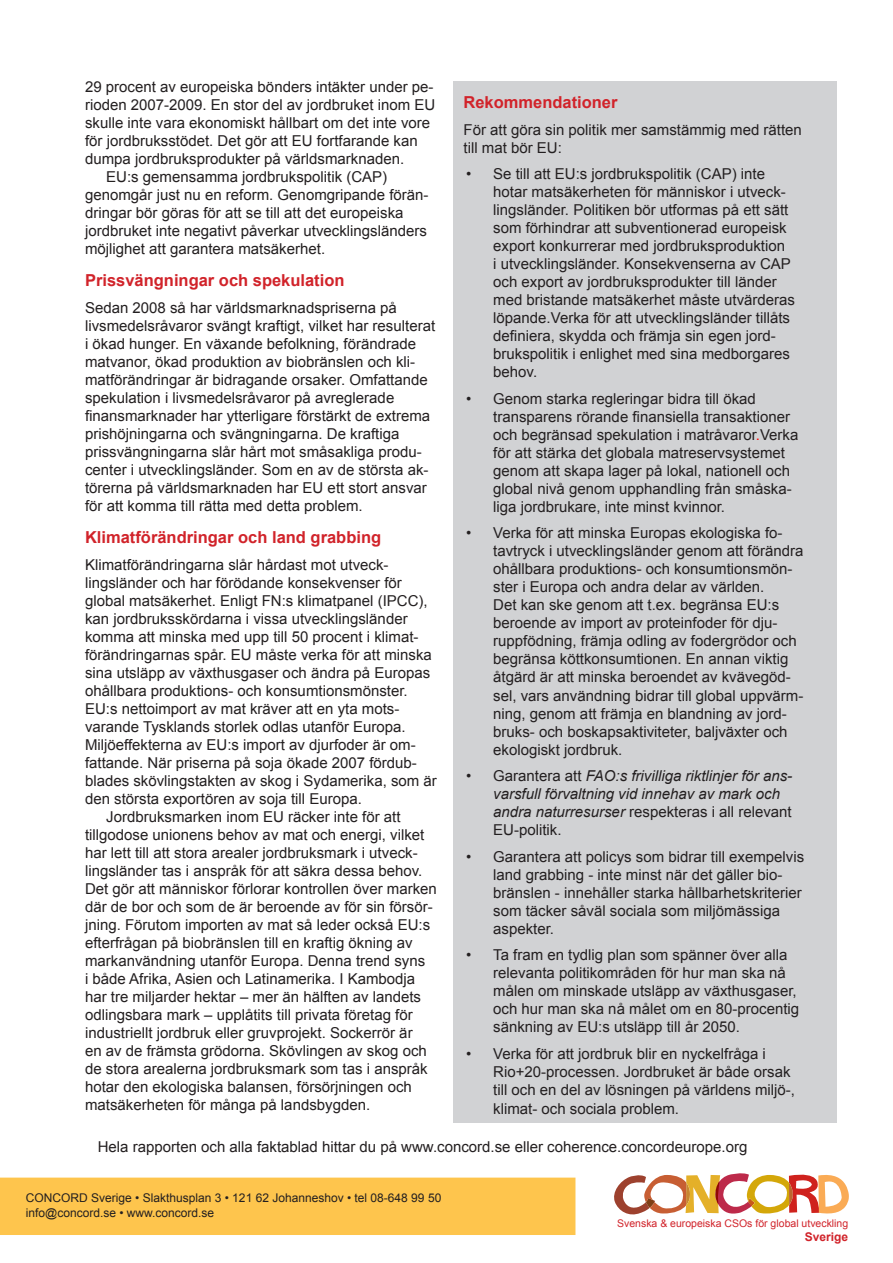
<style>
.page{position:relative;width:893px;height:1263px;background:#fff}
.page>*{position:absolute;margin:0;border:0;box-sizing:border-box;transform-origin:0 0}
.t1{font:700 16.5px "Arial";color:#d1232a}
.t2{font:15px/18px "Arial";color:#231f20}
.t3{font:italic 15px/18px "Arial";color:#231f20}
.t4{font:12px/14.4px "Arial";color:#231f20}
.t5{font:700 12px "Arial";color:#d1232a}
.t6{font:10.5px "Arial";color:#d1232a}
.s1{color:#f00}
.s2{font-style:normal}
</style>
<div class="page">
<div style="left:454px;top:81px;width:383px;height:1042px;background:#d1d2d4"></div>
<div style="left:0;top:1177px;width:575px;height:58px;background:#fec54d"></div>
<svg style="left:614px;top:1173px;width:235px;height:42px"></svg>
<p class="t2" style="left:85px;top:78px;width:350px">29 procent av europeiska bönders intäkter under pe-</p>
<p class="t2" style="left:85px;top:96px;width:352px">rioden 2007-2009. En stor del av jordbruket inom EU</p>
<p class="t2" style="left:85px;top:114px;width:347px">skulle inte vara ekonomiskt hållbart om det inte vore</p>
<p class="t2" style="left:85px;top:132px;width:334px">för jordbruksstödet. Det gör att EU fortfarande kan</p>
<p class="t2" style="left:85px;top:150px;width:321px">dumpa jordbruksprodukter på världsmarknaden.</p>
<p class="t2" style="left:106px;top:168px;width:282px">EU:s gemensamma jordbrukspolitik (CAP)</p>
<p class="t2" style="left:85px;top:186px;width:345px">genomgår just nu en reform. Genomgripande förän-</p>
<p class="t2" style="left:85px;top:204px;width:320px">dringar bör göras för att se till att det europeiska</p>
<p class="t2" style="left:85px;top:222px;width:343px">jordbruket inte negativt påverkar utvecklingsländers</p>
<p class="t2" style="left:85px;top:240px;width:242px">möjlighet att garantera matsäkerhet.</p>
<p class="t1" style="left:85px;top:270px;width:261px">Prissvängningar och spekulation</p>
<p class="t2" style="left:85px;top:299px;width:352px">Sedan 2008 så har världsmarknadspriserna på livsmedelsråvaror svängt kraftigt, vilket har resulterat i ökad hunger. En växande befolkning, förändrade matvanor, ökad produktion av biobränslen och kli&shy;matförändringar är bidragande orsaker. Omfattande spekulation i livsmedelsråvaror på avreglerade finansmarknader har ytterligare förstärkt de extrema prishöjningarna och svängningarna. De kraftiga prissvängningarna slår hårt mot småsakliga produ&shy;center i utvecklingsländer. Som en av de största ak&shy;törerna på världsmarknaden har EU ett stort ansvar för att komma till rätta med detta problem.</p>
<p class="t1" style="left:85px;top:527px;width:298px">Klimatförändringar och land grabbing</p>
<p class="t2" style="left:85px;top:556px;width:305px">Klimatförändringarna slår hårdast mot utveck-</p>
<p class="t2" style="left:85px;top:574px;width:318px">lingsländer och har förödande konsekvenser för</p>
<p class="t2" style="left:85px;top:592px;width:344px">global matsäkerhet. Enligt FN:s klimatpanel (IPCC),</p>
<p class="t2" style="left:85px;top:610px;width:324px">kan jordbruksskördarna i vissa utvecklingsländer</p>
<p class="t2" style="left:85px;top:628px;width:335px">komma att minska med upp till 50 procent i klimat-</p>
<p class="t2" style="left:85px;top:646px;width:348px">förändringarnas spår. EU måste verka för att minska</p>
<p class="t2" style="left:85px;top:664px;width:347px">sina utsläpp av växthusgaser och ändra på Europas</p>
<p class="t2" style="left:85px;top:682px;width:324px">ohållbara produktions- och konsumtionsmönster.</p>
<p class="t2" style="left:85px;top:700px;width:316px">EU:s nettoimport av mat kräver att en yta mots-</p>
<p class="t2" style="left:85px;top:718px;width:322px">varande Tysklands storlek odlas utanför Europa.</p>
<p class="t2" style="left:85px;top:736px;width:332px">Miljöeffekterna av EU:s import av djurfoder är om-</p>
<p class="t2" style="left:85px;top:754px;width:333px">fattande. När priserna på soja ökade 2007 fördub-</p>
<p class="t2" style="left:85px;top:772px;width:353px">blades skövlingstakten av skog i Sydamerika, som är</p>
<p class="t2" style="left:85px;top:790px;width:278px">den största exportören av soja till Europa.</p>
<p class="t2" style="left:106px;top:808px;width:296px">Jordbruksmarken inom EU räcker inte för att</p>
<p class="t2" style="left:85px;top:826px;width:341px">tillgodose unionens behov av mat och energi, vilket</p>
<p class="t2" style="left:85px;top:844px;width:334px">har lett till att stora arealer jordbruksmark i utveck-</p>
<p class="t2" style="left:85px;top:862px;width:339px">lingsländer tas i anspråk för att säkra dessa behov.</p>
<p class="t2" style="left:85px;top:880px;width:353px">Det gör att människor förlorar kontrollen över marken</p>
<p class="t2" style="left:85px;top:898px;width:349px">där de bor och som de är beroende av för sin försör-</p>
<p class="t2" style="left:85px;top:916px;width:347px">jning. Förutom importen av mat så leder också EU:s</p>
<p class="t2" style="left:85px;top:934px;width:329px">efterfrågan på biobränslen till en kraftig ökning av</p>
<p class="t2" style="left:85px;top:952px;width:342px">markanvändning utanför Europa. Denna trend syns</p>
<p class="t2" style="left:85px;top:970px;width:332px">i både Afrika, Asien och Latinamerika. I Kambodja</p>
<p class="t2" style="left:85px;top:988px;width:337px">har tre miljarder hektar – mer än hälften av landets</p>
<p class="t2" style="left:85px;top:1006px;width:329px">odlingsbara mark – upplåtits till privata företag för</p>
<p class="t2" style="left:85px;top:1024px;width:329px">industriellt jordbruk eller gruvprojekt. Sockerrör är</p>
<p class="t2" style="left:85px;top:1042px;width:343px">en av de främsta grödorna. Skövlingen av skog och</p>
<p class="t2" style="left:85px;top:1060px;width:344px">de stora arealerna jordbruksmark som tas i anspråk</p>
<p class="t2" style="left:85px;top:1078px;width:328px">hotar den ekologiska balansen, försörjningen och</p>
<p class="t2" style="left:85px;top:1096px;width:287px">matsäkerheten för många på landsbygden.</p>
<p class="t1" style="left:463px;top:92px;width:156px">Rekommendationer</p>
<p class="t2" style="left:463px;top:121px;width:340px">För att göra sin politik mer samstämmig med rätten till mat bör EU:</p>
<p class="t2" style="left:493px;top:165px;width:303px;text-indent:-27px">• Se till att EU:s jordbrukspolitik (CAP) inte hotar matsäkerheten för människor i utveck&shy;lingsländer. Politiken bör utformas på ett sätt som förhindrar att subventionerad europeisk export konkurrerar med jordbruksproduktion<br>i utvecklingsländer. Konsekvenserna av CAP och export av jordbruksprodukter till länder med bristande matsäkerhet måste utvärderas löpande.Verka för att utvecklingsländer tillåts definiera, skydda och främja sin egen jord&shy;brukspolitik i enlighet med sina medborgares behov.</p>
<p class="t2" style="left:493px;top:390px;width:307px;text-indent:-27px">• Genom starka regleringar bidra till ökad transparens rörande finansiella transaktioner och begränsad spekulation i matråvaror<span class="s1">.</span>Verka för att stärka det globala matreservsystemet genom att skapa lager på lokal, nationell och global nivå genom upphandling från småska&shy;liga jordbrukare, inte minst kvinnor.</p>
<p class="t2" style="left:493px;top:524px;width:312px;text-indent:-27px">• Verka för att minska Europas ekologiska fo&shy;tavtryck i utvecklingsländer genom att förändra ohållbara produktions- och konsumtionsmön&shy;ster i Europa och andra delar av världen.<br>Det kan ske genom att t.ex. begränsa EU:s beroende av import av proteinfoder för dju&shy;ruppfödning, främja odling av fodergrödor och begränsa köttkonsumtionen. En annan viktig åtgärd är att minska beroendet av kvävegöd&shy;sel, vars användning bidrar till global uppvärm&shy;ning, genom att främja en blandning av jord&shy;bruks- och boskapsaktiviteter, baljväxter och ekologiskt jordbruk.</p>
<p class="t3" style="left:493px;top:767px;width:300px;text-indent:-27px"><span class="s2">• Garantera att</span> FAO:s frivilliga riktlinjer för ans&shy;varsfull förvaltning vid innehav av mark och andra naturresurser <span class="s2">respekteras i all relevant EU-politik.</span></p>
<p class="t2" style="left:493px;top:847px;width:312px;text-indent:-27px">• Garantera att policys som bidrar till exempelvis land grabbing - inte minst när det gäller bio&shy;bränslen - innehåller starka hållbarhetskriterier som täcker såväl sociala som miljömässiga aspekter.</p>
<p class="t2" style="left:493px;top:946px;width:307px;text-indent:-27px">• Ta fram en tydlig plan som spänner över alla relevanta politikområden för hur man ska nå målen om minskade utsläpp av växthusgaser, och hur man ska nå målet om en 80-procentig sänkning av EU:s utsläpp till år 2050.</p>
<p class="t2" style="left:493px;top:1044px;width:303px;text-indent:-27px">• Verka för att jordbruk blir en nyckelfråga i<br>Rio+20-processen. Jordbruket är både orsak till och en del av lösningen på världens miljö-,</p>
<p class="t2" style="left:493px;top:1100px;width:187px">klimat- och sociala problem.</p>
<p class="t2" style="left:98px;top:1137px;width:651px">Hela rapporten och alla faktablad hittar du på www.concord.se eller coherence.concordeurope.org</p>
<p class="t4" style="left:26px;top:1191px;width:417px">CONCORD Sverige • Slakthusplan 3 • 121 62 Johanneshov • tel 08-648 99 50 info@concord.se • www.concord.se</p>
<p class="t6" style="left:617px;top:1216px;width:233px">Svenska &amp; europeiska CSOs för global utveckling</p>
<p class="t5" style="left:805px;top:1229px;width:45px">Sverige</p>
</div>
